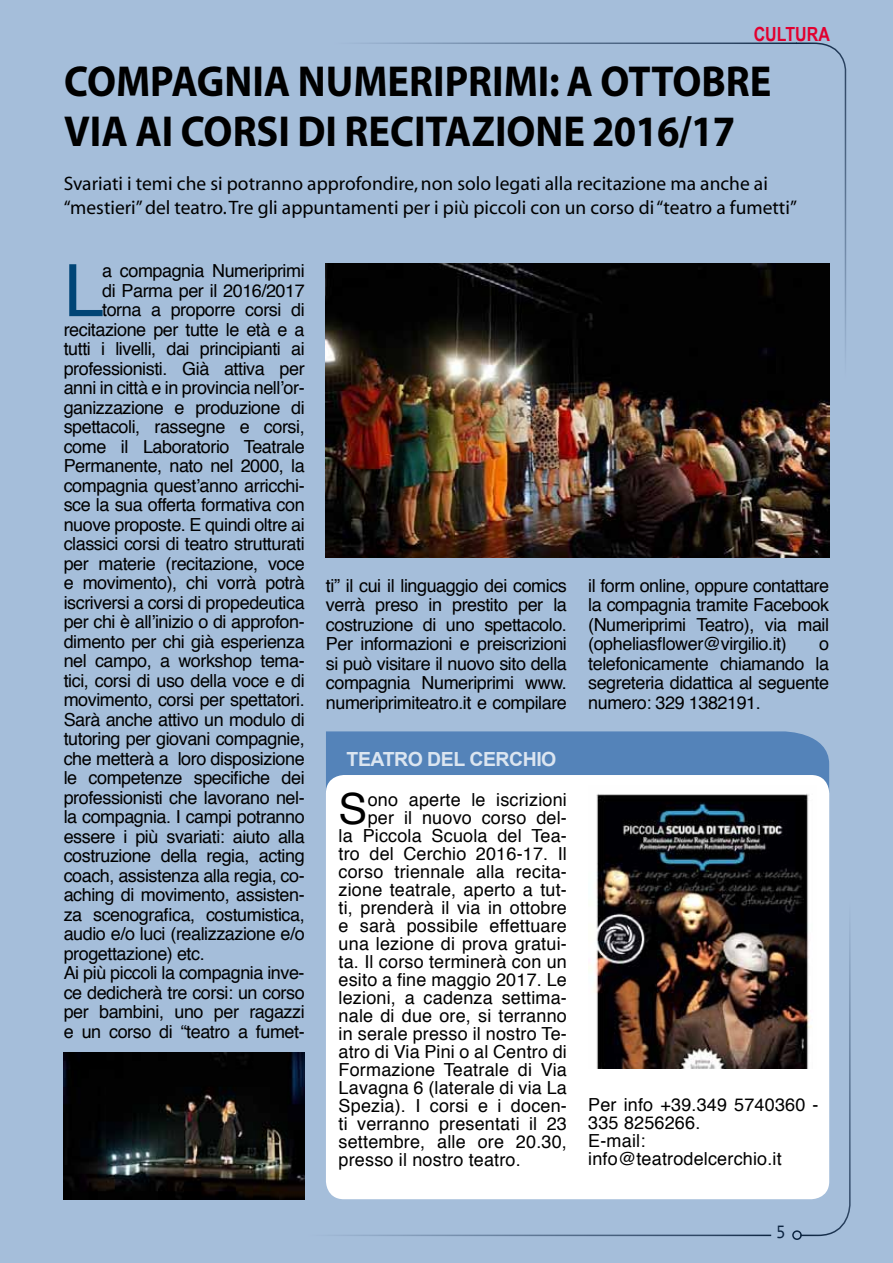
<style>
.page{position:relative;width:893px;height:1263px;background:#a5beda}
.page>*{position:absolute;margin:0;border:0;box-sizing:border-box;transform-origin:0 0}
.t1{font:72.3px "Helvetica";color:#004576}
.t2{font:700 43.5px/49.5px "Myriad Pro";color:#000;scale:.93 1}
.t3{font:43.05px "Helvetica";color:#000}
.t4{font:19.5px/23.4px "Myriad";color:#000}
.t5{font:700 19.5px "Arial";letter-spacing:-.025em;color:#fff}
.t6{font:700 19.5px "Arial Narrow";color:#e2002f}
.t7{font:18px/19.5px "Helvetica";letter-spacing:-.025em;color:#000;text-align:justify}
.t8{font:18px/18px "Helvetica";letter-spacing:.01em;color:#000}
.t9{font:18px "Andale Mono";color:#000}
</style>
<div class="page">
<img style="left:326px;top:264px;width:503px;height:293px">
<svg style="left:325px;top:731px;width:526px;height:506px;background:#82a4ca"></svg>
<div style="left:326px;top:775px;width:503px;height:424px;background:#fff;border-radius:18px"></div>
<img style="left:588px;top:793px;width:224px;height:276px">
<img style="left:64px;top:1052px;width:241px;height:147px">
<p class="t6" style="left:754px;top:19px;width:78px">CULTURA</p>
<h2 class="t2" style="left:64px;top:56px;width:762px">COMPAGNIA NUMERIPRIMI: A OTTOBRE<br>VIA AI CORSI DI RECITAZIONE 2016/17</h2>
<p class="t4" style="left:64px;top:173px;width:735px">Svariati i temi che si potranno approfondire, non solo legati alla recitazione ma anche ai “mestieri” del teatro. Tre gli appuntamenti per i più piccoli con un corso di “teatro a fumetti”</p>
<h1 class="t1" style="left:64px;top:235px;width:42px">L</h1>
<p class="t7" style="left:102px;top:262px;width:204px">a compagnia Numeriprimi</p>
<p class="t7" style="left:102px;top:281px;width:204px">di Parma per il 2016/2017</p>
<p class="t7" style="left:102px;top:301px;width:204px">torna a proporre corsi di</p>
<p class="t7" style="left:64px;top:320px;width:242px">recitazione per tutte le età e a</p>
<p class="t7" style="left:64px;top:340px;width:242px">tutti i livelli, dai principianti ai</p>
<p class="t7" style="left:64px;top:359px;width:242px">professionisti. Già attiva per</p>
<p class="t7" style="left:64px;top:379px;width:242px">anni in città e in provincia nell’or-</p>
<p class="t7" style="left:64px;top:398px;width:242px">ganizzazione e produzione di</p>
<p class="t7" style="left:64px;top:418px;width:242px">spettacoli, rassegne e corsi,</p>
<p class="t7" style="left:64px;top:437px;width:242px">come il Laboratorio Teatrale</p>
<p class="t7" style="left:64px;top:457px;width:242px">Permanente, nato nel 2000, la</p>
<p class="t7" style="left:64px;top:476px;width:242px">compagnia quest’anno arricchi-</p>
<p class="t7" style="left:64px;top:496px;width:242px">sce la sua offerta formativa con</p>
<p class="t7" style="left:64px;top:515px;width:242px">nuove proposte. E quindi oltre ai</p>
<p class="t7" style="left:64px;top:535px;width:242px">classici corsi di teatro strutturati</p>
<p class="t7" style="left:64px;top:554px;width:242px">per materie (recitazione, voce</p>
<p class="t7" style="left:64px;top:574px;width:242px">e movimento), chi vorrà potrà</p>
<p class="t7" style="left:64px;top:593px;width:242px">iscriversi a corsi di propedeutica</p>
<p class="t7" style="left:64px;top:612px;width:242px">per chi è all’inizio o di approfon-</p>
<p class="t7" style="left:64px;top:632px;width:242px">dimento per chi già esperienza</p>
<p class="t7" style="left:64px;top:651px;width:242px">nel campo, a workshop tema-</p>
<p class="t7" style="left:64px;top:671px;width:242px">tici, corsi di uso della voce e di</p>
<p class="t7" style="left:64px;top:690px;width:242px">movimento, corsi per spettatori.</p>
<p class="t7" style="left:64px;top:710px;width:242px">Sarà anche attivo un modulo di</p>
<p class="t7" style="left:64px;top:729px;width:242px">tutoring per giovani compagnie,</p>
<p class="t7" style="left:64px;top:749px;width:242px">che metterà a loro disposizione</p>
<p class="t7" style="left:64px;top:768px;width:242px">le competenze specifiche dei</p>
<p class="t7" style="left:64px;top:788px;width:242px">professionisti che lavorano nel-</p>
<p class="t7" style="left:64px;top:807px;width:242px">la compagnia. I campi potranno</p>
<p class="t7" style="left:64px;top:827px;width:242px">essere i più svariati: aiuto alla</p>
<p class="t7" style="left:64px;top:846px;width:242px">costruzione della regia, acting</p>
<p class="t7" style="left:64px;top:866px;width:242px">coach, assistenza alla regia, co-</p>
<p class="t7" style="left:64px;top:885px;width:242px">aching di movimento, assisten-</p>
<p class="t7" style="left:64px;top:905px;width:242px">za scenografica, costumistica,</p>
<p class="t7" style="left:64px;top:924px;width:242px">audio e/o luci (realizzazione e/o</p>
<p class="t7" style="left:64px;top:944px;width:142px">progettazione) etc.</p>
<p class="t7" style="left:64px;top:963px;width:242px">Ai più piccoli la compagnia inve-</p>
<p class="t7" style="left:64px;top:983px;width:242px">ce dedicherà tre corsi: un corso</p>
<p class="t7" style="left:64px;top:1002px;width:242px">per bambini, uno per ragazzi</p>
<p class="t7" style="left:64px;top:1022px;width:242px">e un corso di “teatro a fumet-</p>
<p class="t7" style="left:326px;top:576px;width:242px">ti” il cui il linguaggio dei comics verrà preso in prestito per la costruzione di uno spettacolo.<br>Per informazioni e preiscrizioni si può visitare il nuovo sito della compagnia Numeriprimi www. numeriprimiteatro.it e compilare</p>
<p class="t7" style="left:588px;top:576px;width:242px">il form online, oppure contattare la compagnia tramite Facebook (Numeriprimi Teatro), via mail (opheliasflower@virgilio.it)</p>
<p class="t7" style="left:588px;top:635px;width:242px;text-indent:231px">o telefonicamente chiamando la segreteria didattica al seguente numero: 329 1382191.</p>
<p class="t5" style="left:347px;top:746px;width:211px">TEATRO DEL CERCHIO</p>
<h3 class="t3" style="left:339px;top:775px;width:30px">S</h3>
<p class="t8" style="left:368px;top:791px;width:201px">ono aperte le iscrizioni</p>
<p class="t8" style="left:368px;top:809px;width:201px">per il nuovo corso del-</p>
<p class="t8" style="left:339px;top:827px;width:230px">la Piccola Scuola del Tea-</p>
<p class="t8" style="left:339px;top:845px;width:230px">tro del Cerchio 2016-17. Il</p>
<p class="t8" style="left:339px;top:863px;width:230px">corso triennale alla recita-</p>
<p class="t8" style="left:339px;top:881px;width:230px">zione teatrale, aperto a tut-</p>
<p class="t8" style="left:339px;top:899px;width:230px">ti, prenderà il via in ottobre</p>
<p class="t8" style="left:339px;top:917px;width:230px">e sarà possibile effettuare</p>
<p class="t8" style="left:339px;top:935px;width:230px">una lezione di prova gratui-</p>
<p class="t8" style="left:339px;top:953px;width:230px">ta. Il corso terminerà con un</p>
<p class="t8" style="left:339px;top:971px;width:230px">esito a fine maggio 2017. Le</p>
<p class="t8" style="left:339px;top:989px;width:230px">lezioni, a cadenza settima-</p>
<p class="t8" style="left:339px;top:1007px;width:230px">nale di due ore, si terranno</p>
<p class="t8" style="left:339px;top:1025px;width:230px">in serale presso il nostro Te-</p>
<p class="t8" style="left:339px;top:1043px;width:230px">atro di Via Pini o al Centro di</p>
<p class="t8" style="left:339px;top:1061px;width:230px">Formazione Teatrale di Via</p>
<p class="t8" style="left:339px;top:1079px;width:230px">Lavagna 6 (laterale di via La</p>
<p class="t8" style="left:339px;top:1097px;width:230px">Spezia). I corsi e i docen-</p>
<p class="t8" style="left:339px;top:1115px;width:230px">ti verranno presentati il 23</p>
<p class="t8" style="left:339px;top:1133px;width:230px">settembre, alle ore 20.30,</p>
<p class="t8" style="left:339px;top:1151px;width:184px">presso il nostro teatro.</p>
<p class="t8" style="left:588px;top:1096px;width:232px">Per info +39.349 5740360 -<br>335 8256266.<br>E-mail: info@teatrodelcerchio.it</p>
<p class="t9" style="left:775px;top:1220px;width:12px">5</p>
</div>
